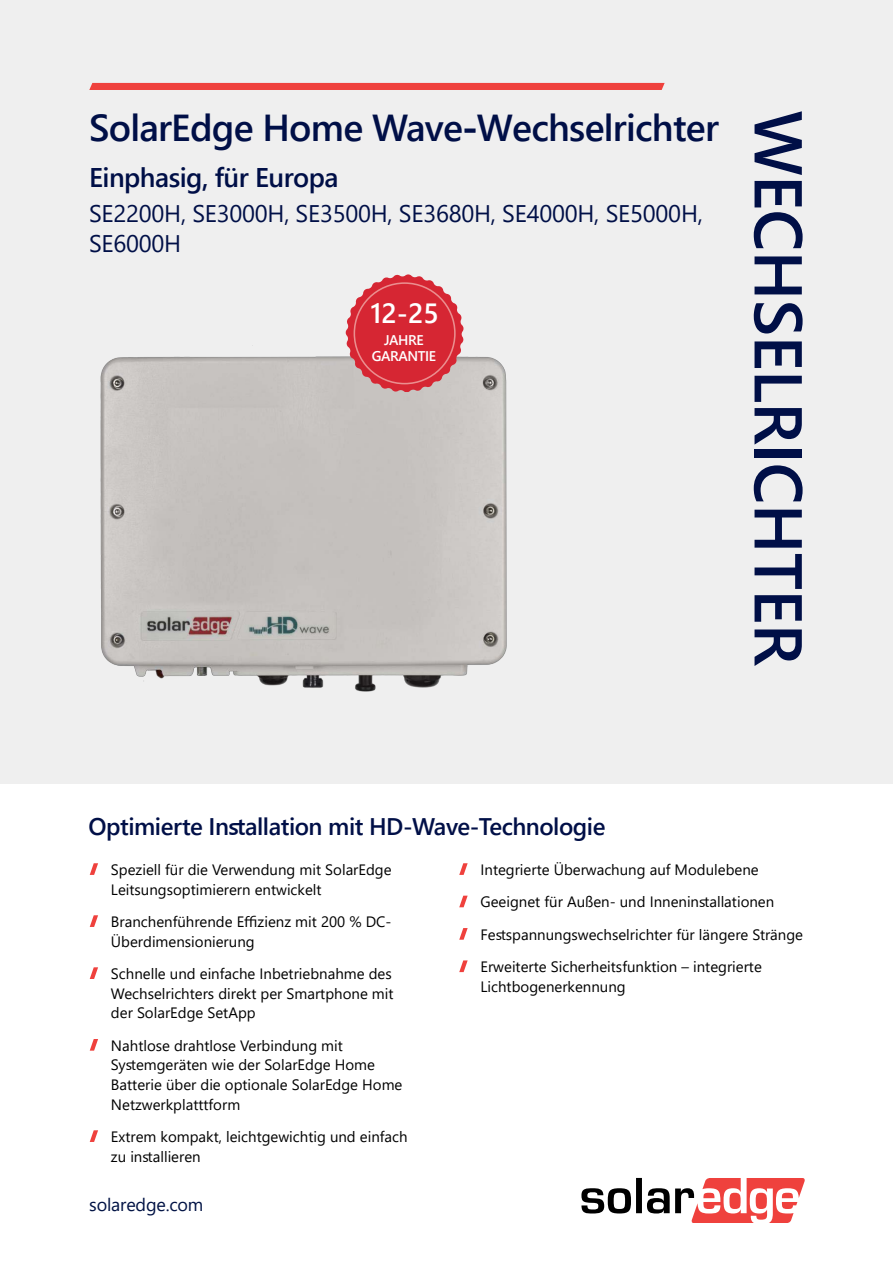
<style>
.page{position:relative;width:893px;height:1263px;background:#fff}
.page>*{position:absolute;margin:0;border:0;box-sizing:border-box;transform-origin:0 0}
.t1{font:600 67.5px "Segoe UI";letter-spacing:-.01em;color:#000f47}
.t2{font:600 37.5px "Segoe UI";letter-spacing:-.02em;color:#000f47}
.t3{font:600 27.75px "Segoe UI";color:#fff}
.t4{font:600 27px "Segoe UI";letter-spacing:-.02em;color:#000f47}
.t5{font:24px/30px "Segoe UI";letter-spacing:-.01em;color:#000f47}
.t6{font:600 24px "Segoe UI";letter-spacing:-.02em;color:#000f47}
.t7{font:18px "Segoe UI";letter-spacing:-.01em;color:#001244}
.t8{font:15px/19.6px "Segoe UI";color:#000}
.t9{font:600 14.1px/15.6px "Segoe UI";letter-spacing:-.03em;color:#fff;text-align:center}
</style>
<div class="page">
<div style="left:0;top:0;width:893px;height:1249px;background:#efefef"></div>
<div style="left:0;top:784px;width:893px;height:479px;background:#fff"></div>
<div style="left:89px;top:83px;width:576px;height:7px;background:#ef413d"></div>
<svg style="left:90px;top:863px;width:8px;height:12px"></svg>
<svg style="left:90px;top:915px;width:8px;height:12px"></svg>
<svg style="left:90px;top:967px;width:8px;height:12px"></svg>
<svg style="left:90px;top:1039px;width:8px;height:12px"></svg>
<svg style="left:90px;top:1130px;width:8px;height:12px"></svg>
<svg style="left:581px;top:1178px;width:224px;height:45px"></svg>
<svg style="left:459px;top:863px;width:9px;height:12px"></svg>
<svg style="left:459px;top:896px;width:9px;height:11px"></svg>
<svg style="left:459px;top:928px;width:9px;height:12px"></svg>
<svg style="left:459px;top:960px;width:9px;height:12px"></svg>
<img style="left:100px;top:345px;width:407px;height:347px">
<svg style="left:345px;top:274px;width:119px;height:118px;background:#d8565f"></svg>
<div style="left:354px;top:282px;width:102px;height:102px;border:2px solid #eb8e8f;border-radius:50%"></div>
<h2 class="t2" style="left:89px;top:92px;width:631px">SolarEdge Home Wave-Wechselrichter</h2>
<h3 class="t4" style="left:89px;top:152px;width:251px">Einphasig, für Europa</h3>
<h3 class="t5" style="left:89px;top:196px;width:615px">SE2200H, SE3000H, SE3500H, SE3680H, SE4000H, SE5000H,<br>SE6000H</h3>
<h3 class="t3" style="left:370px;top:287px;width:70px">12-25</h3>
<p class="t9" style="left:372px;top:331px;width:66px">JAHRE<br>GARANTIE</p>
<h1 class="t1" style="left:842px;top:111px;width:557px;rotate:90deg">WECHSELRICHTER</h1>
<h3 class="t6" style="left:89px;top:803px;width:518px">Optimierte Installation mit HD-Wave-Technologie</h3>
<p class="t8" style="left:111px;top:858px;width:282px">Speziell für die Verwendung mit SolarEdge<br>Leitsungsoptimierern entwickelt</p>
<p class="t8" style="left:111px;top:930px;width:145px">Überdimensionierung</p>
<p class="t8" style="left:480px;top:852px;width:324px;line-height:32.4px">Integrierte Überwachung auf Modulebene Geeignet für Außen- und Inneninstallationen Festspannungswechselrichter für längere Stränge Erweiterte Sicherheitsfunktion – integrierte</p>
<p class="t8" style="left:480px;top:975px;width:147px">Lichtbogenerkennung</p>
<p class="t8" style="left:111px;top:910px;width:282px">Branchenführende Effizienz mit 200 % DC-</p>
<p class="t8" style="left:111px;top:962px;width:284px">Schnelle und einfache Inbetriebnahme des<br>Wechselrichters direkt per Smartphone mit der SolarEdge SetApp</p>
<p class="t8" style="left:111px;top:1034px;width:293px">Nahtlose drahtlose Verbindung mit Systemgeräten wie der SolarEdge Home Batterie über die optionale SolarEdge Home Netzwerkplatttform</p>
<p class="t8" style="left:111px;top:1125px;width:298px">Extrem kompakt, leichtgewichtig und einfach zu installieren</p>
<p class="t7" style="left:89px;top:1188px;width:116px">solaredge.com</p>
</div>
